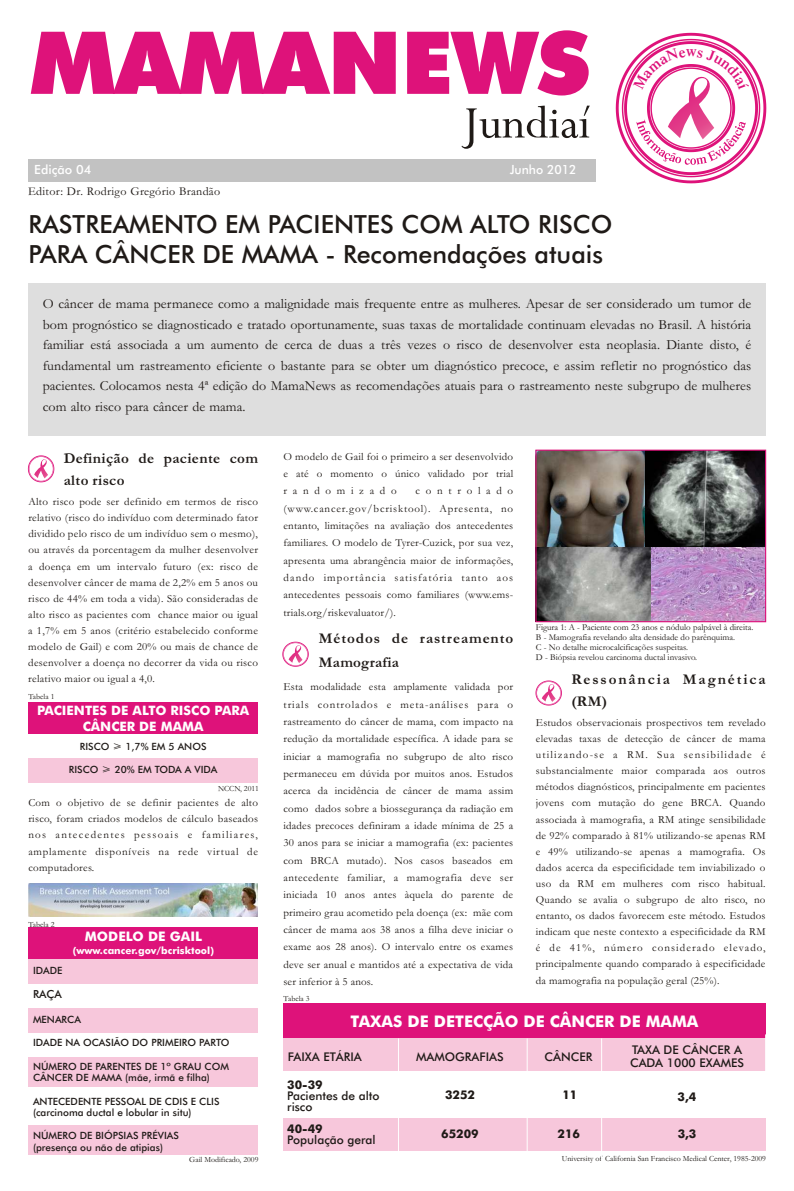
<style>
.page{position:relative;width:794px;height:1191px;background:#fff}
.page>*{position:absolute;margin:0;border:0;box-sizing:border-box;transform-origin:0 0}
.t1{font:900 86.8px "Futura BT";color:#de127a}
.t2{font:50.7px "Perpetua";color:#1f1a17}
.t3{font:500 25px/30px "Futura BT";color:#1f1a17}
.t4{font:700 16px "Futura BT";color:#fff}
.t5{font:700 15px/21.9px "Garamond";letter-spacing:.025em;color:#1f1a17}
.t6{font:700 15px/23.6px "Garamond";letter-spacing:.06em;color:#1f1a17}
.t7{font:700 15px/21.9px "Garamond";letter-spacing:.125em;color:#1f1a17}
.t8{font:14px/20.5px "Garamond";color:#1f1a17;text-align:justify}
.t9{font:700 13.2px "Futura BT";color:#fff}
.t10{font:700 13px/15.7px "Futura BT";color:#fff;text-align:center}
.t11{font:500 12.7px "Futura BT";color:#fff;scale:.96 1}
.t12{font:500 12.7px "Futura BT";color:#fff}
.t13{font:500 12px/13.4px "Futura BT";color:#1f1a17}
.t14{font:12px "Garamond";letter-spacing:.025em;color:#1f1a17}
.t15{font:700 12px "Futura BT";color:#1f1a17}
.t16{font:500 11.1px "Futura BT";color:#1f1a17}
.t17{font:11px/16.1px "Garamond";letter-spacing:.02em;color:#1f1a17;text-align:justify}
.t18{font:500 10px/11.6px "Futura BT";color:#1f1a17}
.t19{font:700 10px "Futura BT";color:#fff}
.t20{font:9px/10.1px "Garamond";color:#1f1a17}
.t21{font:8px "Garamond";color:#1f1a17}
.s1{font-family:"ST Xihei";font-weight:400}
</style>
<div class="page">
<img style="left:28px;top:883px;width:230px;height:34px">
<div style="left:28px;top:283px;width:737px;height:152px;background:#dedede"></div>
<div style="left:28px;top:159px;width:567px;height:23px;background:#c2c2c2"></div>
<svg style="left:28px;top:455px;width:26px;height:27px"></svg>
<svg style="left:282px;top:641px;width:27px;height:25px"></svg>
<svg style="left:535px;top:680px;width:27px;height:25px"></svg>
<div style="left:28px;top:702px;width:230px;height:32px;background:#de127a"></div>
<div style="left:28px;top:758px;width:230px;height:25px;background:#f7c7db"></div>
<img style="left:537px;top:546px;width:114px;height:74px">
<img style="left:651px;top:547px;width:113px;height:73px">
<img style="left:537px;top:451px;width:108px;height:95px">
<img style="left:645px;top:451px;width:119px;height:96px">
<div style="left:535px;top:449px;width:231px;height:173px;border:1px solid #de127a"></div>
<div style="left:283px;top:1003px;width:482px;height:35px;background:#de127a"></div>
<div style="left:283px;top:1038px;width:482px;height:33px;background:#f7c7db"></div>
<div style="left:283px;top:1117px;width:482px;height:33px;background:#f7c7db"></div>
<hr style="left:398px;top:1038px;width:1px;height:125px;background:#fff">
<hr style="left:527px;top:1038px;width:1px;height:125px;background:#fff">
<hr style="left:601px;top:1038px;width:1px;height:125px;background:#fff">
<div style="left:28px;top:1008px;width:230px;height:25px;background:#f7c7db"></div>
<div style="left:28px;top:1057px;width:230px;height:30px;background:#f7c7db"></div>
<div style="left:28px;top:1125px;width:230px;height:29px;background:#f7c7db"></div>
<div style="left:28px;top:927px;width:230px;height:32px;background:#de127a"></div>
<div style="left:28px;top:959px;width:230px;height:24px;background:#f7c7db"></div>
<svg style="left:616px;top:33px;width:150px;height:150px"></svg>
<h1 class="t1" style="left:30px;top:10px;width:561px">MAMANEWS</h1>
<h2 class="t2" style="left:462px;top:90px;width:129px">Jundiaí</h2>
<p class="t12" style="left:34px;top:162px;width:59px">Edição 04</p>
<p class="t11" style="left:510px;top:162px;width:71px">Junho 2012</p>
<p class="t14" style="left:28px;top:187px;width:194px">Editor: Dr. Rodrigo Gregório Brandão</p>
<h3 class="t3" style="left:28px;top:209px;width:586px">RASTREAMENTO EM PACIENTES COM ALTO RISCO<br>PARA CÂNCER DE MAMA - Recomendações atuais</h3>
<p class="t8" style="left:43px;top:295px;width:710px">O câncer de mama permanece como a malignidade mais frequente entre as mulheres. Apesar de ser considerado um tumor de bom prognóstico se diagnosticado e tratado oportunamente, suas taxas de mortalidade continuam elevadas no Brasil. A história familiar está associada a um aumento de cerca de duas a três vezes o risco de desenvolver esta neoplasia. Diante disto, é fundamental um rastreamento eficiente o bastante para se obter um diagnóstico precoce, e assim refletir no prognóstico das pacientes. Colocamos nesta 4ª edição do MamaNews as recomendações atuais para o rastreamento neste subgrupo de mulheres com alto risco para câncer de mama.</p>
<h3 class="t5" style="left:64px;top:447px;width:196px">Definição de paciente com alto risco</h3>
<p class="t17" style="left:28px;top:495px;width:231px">Alto risco pode ser definido em termos de risco relativo (risco do indivíduo com determinado fator dividido pelo risco de um indivíduo sem o mesmo), ou através da porcentagem da mulher desenvolver a doença em um intervalo futuro (ex: risco de desenvolver câncer de mama de 2,2% em 5 anos ou risco de 44% em toda a vida). São consideradas de alto risco as pacientes com chance maior ou igual a 1,7% em 5 anos (critério estabelecido conforme modelo de Gail) e com 20% ou mais de chance de desenvolver a doença no decorrer da vida ou risco relativo maior ou igual a 4,0.</p>
<p class="t21" style="left:28px;top:694px;width:28px">Tabela 1</p>
<p class="t10" style="left:37px;top:702px;width:214px">PACIENTES DE ALTO RISCO PARA<br>CÂNCER DE MAMA</p>
<p class="t18" style="left:80px;top:740px;width:128px">RISCO <span class="s1">≥</span> 1,7% EM 5 ANOS</p>
<p class="t18" style="left:69px;top:763px;width:150px">RISCO <span class="s1">≥</span> 20% EM TODA A VIDA</p>
<p class="t21" style="left:218px;top:785px;width:42px">NCCN, 2011</p>
<p class="t17" style="left:28px;top:796px;width:231px">Com o objetivo de se definir pacientes de alto risco, foram criados modelos de cálculo baseados nos antecedentes pessoais e familiares, amplamente disponíveis na rede virtual de computadores.</p>
<p class="t21" style="left:28px;top:921px;width:28px">Tabela 2</p>
<p class="t9" style="left:85px;top:928px;width:119px">MODELO DE GAIL</p>
<p class="t19" style="left:73px;top:944px;width:142px">(www.cancer.gov/bcrisktool)</p>
<p class="t18" style="left:33px;top:964px;width:31px">IDADE</p>
<p class="t16" style="left:33px;top:987px;width:30px">RAÇA</p>
<p class="t18" style="left:33px;top:1013px;width:50px">MENARCA</p>
<p class="t18" style="left:33px;top:1037px;width:198px">IDADE NA OCASIÃO DO PRIMEIRO PARTO</p>
<p class="t18" style="left:33px;top:1060px;width:197px">NÚMERO DE PARENTES DE 1º GRAU COM<br>CÂNCER DE MAMA (mãe, irmã e filha)</p>
<p class="t18" style="left:33px;top:1095px;width:188px">ANTECEDENTE PESSOAL DE CDIS E CLIS (carcinoma ductal e lobular in situ)</p>
<p class="t18" style="left:33px;top:1130px;width:147px">NÚMERO DE BIÓPSIAS PRÉVIAS (presença ou não de atipias)</p>
<p class="t21" style="left:189px;top:1156px;width:71px">Gail Modificado, 2009</p>
<p class="t17" style="left:283px;top:449px;width:231px;line-height:17.3px">O modelo de Gail foi o primeiro a ser desenvolvido e até o momento o único validado por trial randomizado</p>
<p class="t17" style="left:283px;top:483px;width:231px;line-height:17.3px;text-indent:132px">controlado (www.cancer.gov/bcrisktool). Apresenta, no entanto, limitações na avaliação dos antecedentes familiares. O modelo de Tyrer-Cuzick, por sua vez, apresenta uma abrangência maior de informações, dando importância satisfatória tanto aos antecedentes pessoais como familiares (www.ems&shy;trials.org/riskevaluator/).</p>
<h3 class="t6" style="left:319px;top:626px;width:196px">Métodos de rastreamento<br>Mamografia</h3>
<p class="t17" style="left:283px;top:679px;width:231px;line-height:17.3px">Esta modalidade esta amplamente validada por trials controlados e meta-análises para o rastreamento do câncer de mama, com impacto na redução da mortalidade específica. A idade para se iniciar a mamografia no subgrupo de alto risco permaneceu em dúvida por muitos anos. Estudos acerca da incidência de câncer de mama assim como dados sobre a biossegurança da radiação em idades precoces definiram a idade mínima de 25 a 30 anos para se iniciar a mamografia (ex: pacientes com BRCA mutado). Nos casos baseados em antecedente familiar, a mamografia deve ser iniciada 10 anos antes àquela do parente de primeiro grau acometido pela doença (ex: mãe com câncer de mama aos 38 anos a filha deve iniciar o exame aos 28 anos). O intervalo entre os exames deve ser anual e mantidos até a expectativa de vida ser inferior à 5 anos.</p>
<p class="t21" style="left:283px;top:996px;width:28px">Tabela 3</p>
<p class="t20" style="left:536px;top:623px;width:219px">Figura 1: A - Paciente com 23 anos e nódulo palpável à direita.<br>B - Mamografia revelando alta densidade do parênquima.<br>C - No detalhe microcalcificações suspeitas.<br>D - Biópsia revelou carcinoma ductal invasivo.</p>
<h3 class="t7" style="left:571px;top:668px;width:196px">Ressonância Magnética (RM)</h3>
<p class="t17" style="left:536px;top:716px;width:231px">Estudos observacionais prospectivos tem revelado elevadas taxas de detecção de câncer de mama utilizando-se a RM. Sua sensibilidade é substancialmente maior comparada aos outros métodos diagnósticos, principalmente em pacientes jovens com mutação do gene BRCA. Quando associada à mamografia, a RM atinge sensibilidade de 92% comparado à 81% utilizando-se apenas RM e 49% utilizando-se apenas a mamografia. Os dados acerca da especificidade tem inviabilizado o uso da RM em mulheres com risco habitual.<br>Quando se avalia o subgrupo de alto risco, no entanto, os dados favorecem este método. Estudos indicam que neste contexto a especificidade da RM é de 41%, número considerado elevado, principalmente quando comparado à especificidade da mamografia na população geral (25%).</p>
<h3 class="t4" style="left:350px;top:1011px;width:349px">TAXAS DE DETECÇÃO DE CÂNCER DE MAMA</h3>
<p class="t13" style="left:288px;top:1049px;width:76px">FAIXA ETÁRIA</p>
<p class="t13" style="left:416px;top:1050px;width:89px">MAMOGRAFIAS</p>
<p class="t13" style="left:630px;top:1042px;width:115px">TAXA DE CÂNCER A<br>CADA 1000 EXAMES</p>
<p class="t15" style="left:287px;top:1077px;width:37px">30-39</p>
<p class="t13" style="left:287px;top:1089px;width:94px;line-height:11.1px">Pacientes de alto risco</p>
<p class="t15" style="left:287px;top:1121px;width:37px">40-49</p>
<p class="t13" style="left:287px;top:1133px;width:90px">População geral</p>
<p class="t13" style="left:544px;top:1049px;width:49px">CÂNCER</p>
<p class="t15" style="left:445px;top:1087px;width:31px">3252</p>
<p class="t15" style="left:441px;top:1126px;width:39px">65209</p>
<p class="t15" style="left:562px;top:1087px;width:16px">11</p>
<p class="t15" style="left:557px;top:1126px;width:24px">216</p>
<p class="t15" style="left:677px;top:1089px;width:20px">3,4</p>
<p class="t15" style="left:677px;top:1126px;width:20px">3,3</p>
<p class="t21" style="left:562px;top:1156px;width:206px">University of California San Francisco Medical Center, 1985-2009</p>
</div>
